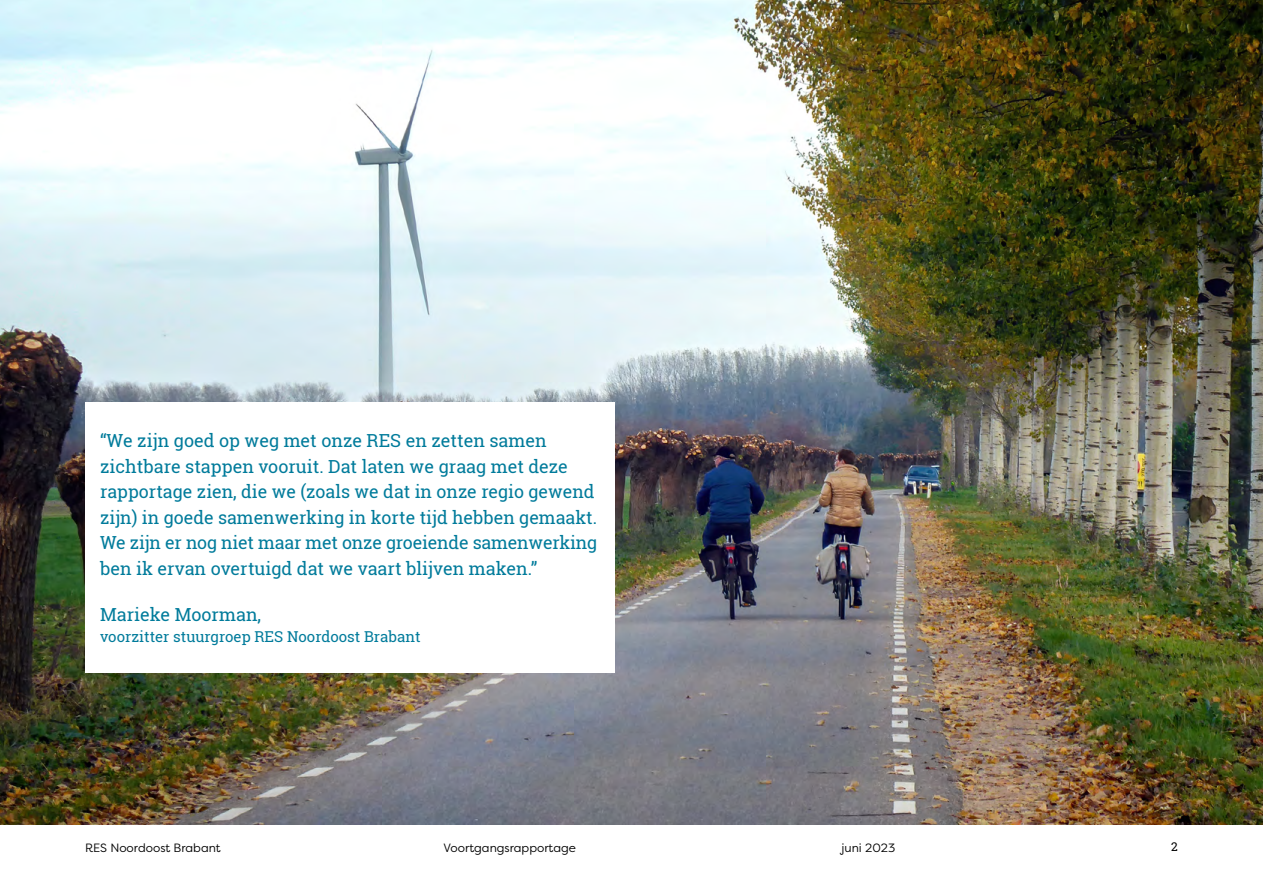
<style>
.page{position:relative;width:1263px;height:893px;background:#fff}
.page>*{position:absolute;margin:0;border:0;box-sizing:border-box;transform-origin:0 0}
._00_Bodytekst{font:18px/25.5px "Roboto Slab";color:#007b9b}
._00_Bodytekst-2{font:15px "Roboto Slab";color:#007b9b}
.t1{font:12px "Filson Pro";color:#000}
.t2{font:12px "Roboto Slab";color:#000}
</style>
<div class="page">
<img style="left:0;top:0;width:1263px;height:824px">
<div style="left:85px;top:402px;width:529px;height:270px;background:#fff"></div>
<p class="_00_Bodytekst" style="left:100px;top:428px;width:448px">“We zijn goed op weg met onze RES en zetten samen</p>
<p class="_00_Bodytekst" style="left:100px;top:453px;width:499px">zichtbare stappen vooruit. Dat laten we graag met deze rapportage zien, die we (zoals we dat in onze regio gewend zijn) in goede samenwerking in korte tijd hebben gemaakt.<br>We zijn er nog niet maar met onze groeiende samenwerking ben ik ervan overtuigd dat we vaart blijven maken.”</p>
<p class="_00_Bodytekst" style="left:100px;top:602px;width:163px">Marieke Moorman,</p>
<p class="_00_Bodytekst-2" style="left:100px;top:626px;width:322px">voorzitter stuurgroep RES Noordoost Brabant</p>
<p class="t1" style="left:85px;top:840px;width:137px">RES Noordoost Brabant</p>
<p class="t1" style="left:444px;top:840px;width:134px">Voortgangsrapportage</p>
<p class="t1" style="left:841px;top:840px;width:56px">juni 2023</p>
<p class="t2" style="left:1171px;top:838px;width:8px">2</p>
</div>
